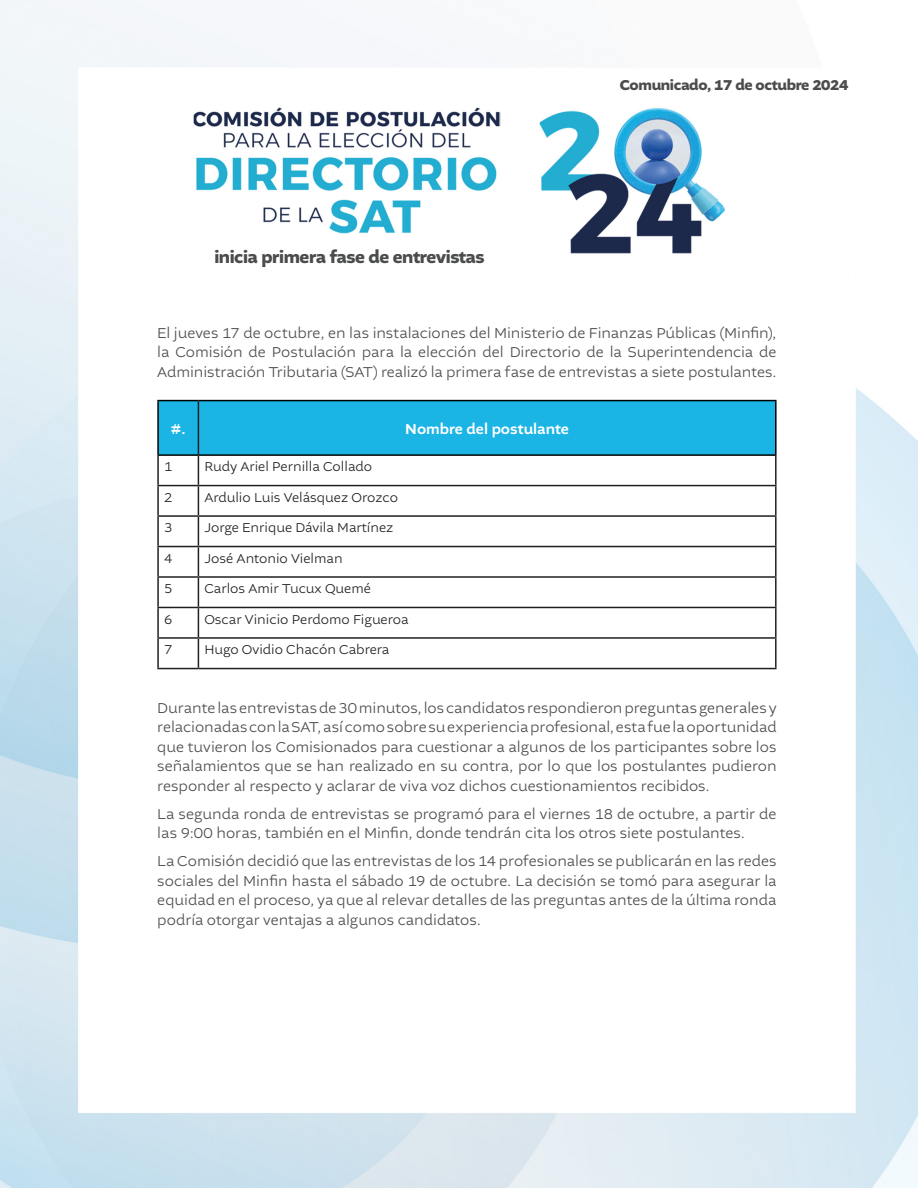
<style>
.page{position:relative;width:918px;height:1188px;background:#fff}
.page>*{position:absolute;margin:0;border:0;box-sizing:border-box;transform-origin:0 0}
.t1{font:700 18px "Altivo";letter-spacing:-.025em;color:#4b4c4d}
.t2{font:300 15px/19.5px "Altivo";color:#4b4c4d;text-align:justify}
.t3{font:700 15px "Altivo";letter-spacing:-.025em;color:#4b4c4d}
.t4{font:500 15px "Altivo";color:#fff}
.t5{font:300 13.5px "Altivo";color:#231f20}
</style>
<div class="page">
<img style="left:0;top:0;width:918px;height:1188px">
<hr style="left:157px;top:456px;width:2px;height:29px;background:#231f20">
<hr style="left:775px;top:456px;width:2px;height:29px;background:#231f20">
<hr style="left:157px;top:485px;width:41px;height:1px;background:#231f20">
<hr style="left:157px;top:486px;width:2px;height:29px;background:#231f20">
<hr style="left:198px;top:485px;width:579px;height:1px;background:#231f20">
<hr style="left:775px;top:486px;width:2px;height:29px;background:#231f20">
<hr style="left:157px;top:515px;width:41px;height:2px;background:#231f20">
<hr style="left:157px;top:517px;width:2px;height:29px;background:#231f20">
<hr style="left:198px;top:515px;width:579px;height:2px;background:#231f20">
<hr style="left:775px;top:517px;width:2px;height:29px;background:#231f20">
<hr style="left:157px;top:546px;width:41px;height:1px;background:#231f20">
<hr style="left:157px;top:547px;width:2px;height:29px;background:#231f20">
<hr style="left:198px;top:546px;width:579px;height:1px;background:#231f20">
<hr style="left:775px;top:547px;width:2px;height:29px;background:#231f20">
<hr style="left:157px;top:576px;width:41px;height:2px;background:#231f20">
<hr style="left:157px;top:578px;width:2px;height:29px;background:#231f20">
<hr style="left:198px;top:576px;width:579px;height:2px;background:#231f20">
<hr style="left:775px;top:578px;width:2px;height:29px;background:#231f20">
<hr style="left:157px;top:607px;width:41px;height:1px;background:#231f20">
<hr style="left:157px;top:608px;width:2px;height:29px;background:#231f20">
<hr style="left:198px;top:607px;width:579px;height:1px;background:#231f20">
<hr style="left:775px;top:608px;width:2px;height:29px;background:#231f20">
<hr style="left:157px;top:637px;width:41px;height:2px;background:#231f20">
<hr style="left:157px;top:639px;width:2px;height:29px;background:#231f20">
<hr style="left:198px;top:637px;width:579px;height:2px;background:#231f20">
<svg style="left:158px;top:401px;width:618px;height:267px"></svg>
<hr style="left:775px;top:639px;width:2px;height:29px;background:#231f20">
<hr style="left:157px;top:668px;width:41px;height:1px;background:#231f20">
<hr style="left:198px;top:668px;width:579px;height:1px;background:#231f20">
<hr style="left:157px;top:400px;width:41px;height:1px;background:#000">
<hr style="left:157px;top:401px;width:2px;height:53px;background:#000">
<hr style="left:198px;top:400px;width:579px;height:1px;background:#000">
<hr style="left:775px;top:401px;width:2px;height:53px;background:#000">
<hr style="left:157px;top:454px;width:41px;height:2px;background:#000">
<hr style="left:198px;top:454px;width:579px;height:2px;background:#000">
<p class="t1" style="left:214px;top:245px;width:272px">inicia primera fase de entrevistas</p>
<p class="t3" style="left:620px;top:75px;width:230px">Comunicado, 17 de octubre 2024</p>
<p class="t2" style="left:157px;top:323px;width:621px">El jueves 17 de octubre, en las instalaciones del Ministerio de Finanzas Públicas (Minfin), la Comisión de Postulación para la elección del Directorio de la Superintendencia de Administración Tributaria (SAT) realizó la primera fase de entrevistas a siete postulantes.</p>
<p class="t4" style="left:171px;top:419px;width:16px">#.</p>
<p class="t4" style="left:405px;top:419px;width:165px">Nombre del postulante</p>
<p class="t5" style="left:164px;top:458px;width:10px">1</p>
<p class="t5" style="left:204px;top:458px;width:169px">Rudy Ariel Pernilla Collado</p>
<p class="t5" style="left:164px;top:489px;width:10px">2</p>
<p class="t5" style="left:204px;top:489px;width:195px">Ardulio Luis Velásquez Orozco</p>
<p class="t5" style="left:164px;top:519px;width:10px">3</p>
<p class="t5" style="left:204px;top:519px;width:191px">Jorge Enrique Dávila Martínez</p>
<p class="t5" style="left:164px;top:550px;width:10px">4</p>
<p class="t5" style="left:204px;top:550px;width:140px">José Antonio Vielman</p>
<p class="t5" style="left:164px;top:580px;width:10px">5</p>
<p class="t5" style="left:204px;top:580px;width:168px">Carlos Amir Tucux Quemé</p>
<p class="t5" style="left:164px;top:611px;width:10px">6</p>
<p class="t5" style="left:204px;top:611px;width:206px">Oscar Vinicio Perdomo Figueroa</p>
<p class="t5" style="left:164px;top:641px;width:10px">7</p>
<p class="t5" style="left:204px;top:641px;width:187px">Hugo Ovidio Chacón Cabrera</p>
<p class="t2" style="left:157px;top:698px;width:621px">Durante las entrevistas de 30 minutos, los candidatos respondieron preguntas generales y relacionadas con la SAT, así como sobre su experiencia profesional, esta fue la oportunidad que tuvieron los Comisionados para cuestionar a algunos de los participantes sobre los señalamientos que se han realizado en su contra, por lo que los postulantes pudieron responder al respecto y aclarar de viva voz dichos cuestionamientos recibidos.</p>
<p class="t2" style="left:157px;top:804px;width:621px">La segunda ronda de entrevistas se programó para el viernes 18 de octubre, a partir de las 9:00 horas, también en el Minfin, donde tendrán cita los otros siete postulantes.</p>
<p class="t2" style="left:157px;top:852px;width:621px">La Comisión decidió que las entrevistas de los 14 profesionales se publicarán en las redes sociales del Minfin hasta el sábado 19 de octubre. La decisión se tomó para asegurar la equidad en el proceso, ya que al relevar detalles de las preguntas antes de la última ronda podría otorgar ventajas a algunos candidatos.</p>
</div>
